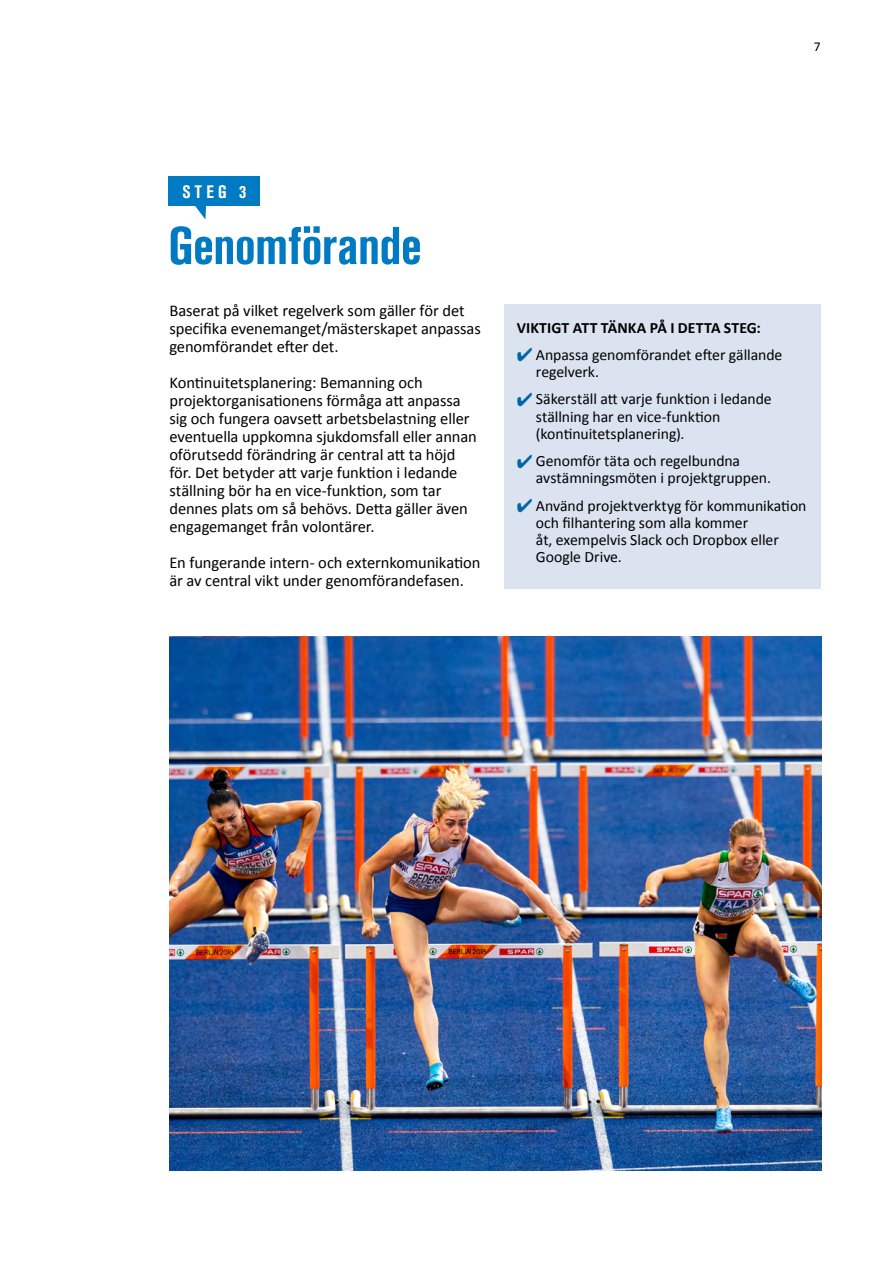
<style>
.page{position:relative;width:893px;height:1263px;background:#fff}
.page>*{position:absolute;margin:0;border:0;box-sizing:border-box;transform-origin:0 0}
.t1{font:700 condensed 52.5px "Akzidenz Grotesk BE";letter-spacing:-.01em;color:#007ac2}
.t2{font:700 condensed 17.85px "Akzidenz Grotesk BE";color:#fff}
.t3{font:16.5px/18px "Calibri";letter-spacing:-.005em;color:#000}
.t4{font:15.75px/17.2px "Calibri";letter-spacing:-.005em;color:#000}
.t5{font:700 15.75px "Calibri";color:#000}
.t6{font:13.5px "Calibri";color:#000}
.s1{color:#0067a6}
</style>
<div class="page">
<img style="left:170px;top:636px;width:651px;height:534px">
<div style="left:169px;top:176px;width:91px;height:30px;background:#007ac2"></div>
<div style="left:504px;top:304px;width:317px;height:284px;background:#dce3f0"></div>
<svg style="left:195px;top:206px;width:11px;height:13px"></svg>
<p class="t6" style="left:814px;top:38px;width:8px">7</p>
<p class="t2" style="left:182px;top:181px;width:65px">STEG 3</p>
<h1 class="t1" style="left:168px;top:216px;width:255px">Genomförande</h1>
<p class="t3" style="left:169px;top:301px;width:313px">Baserat på vilket regelverk som gäller för det specifika evenemanget/mästerskapet anpassas genomförandet efter det.</p>
<p class="t3" style="left:169px;top:373px;width:309px">Kontinuitetsplanering: Bemanning och projektorganisationens förmåga att anpassa sig och fungera oavsett arbetsbelastning eller eventuella uppkomna sjukdomsfall eller annan oförutsedd förändring är central att ta höjd för. Det betyder att varje funktion i ledande ställning bör ha en vice-funktion, som tar dennes plats om så behövs. Detta gäller även engagemanget från volontärer.</p>
<p class="t3" style="left:169px;top:553px;width:313px">En fungerande intern- och externkomunikation är av central vikt under genomförandefasen.</p>
<p class="t5" style="left:517px;top:317px;width:246px">VIKTIGT ATT TÄNKA PÅ I DETTA STEG:</p>
<p class="t4" style="left:536px;top:346px;width:248px;text-indent:-19px"><span class="s1">✔</span> Anpassa genomförandet efter gällande regelverk.</p>
<p class="t4" style="left:536px;top:391px;width:237px;text-indent:-19px"><span class="s1">✔</span> Säkerställ att varje funktion i ledande ställning har en vice-funktion (kontinuitetsplanering).</p>
<p class="t4" style="left:536px;top:452px;width:237px;text-indent:-19px"><span class="s1">✔</span> Genomför täta och regelbundna avstämningsmöten i projektgruppen.</p>
<p class="t4" style="left:536px;top:497px;width:272px;text-indent:-19px"><span class="s1">✔</span> Använd projektverktyg för kommunikation och filhantering som alla kommer<br>åt, exempelvis Slack och Dropbox eller<br>Google Drive.</p>
</div>
